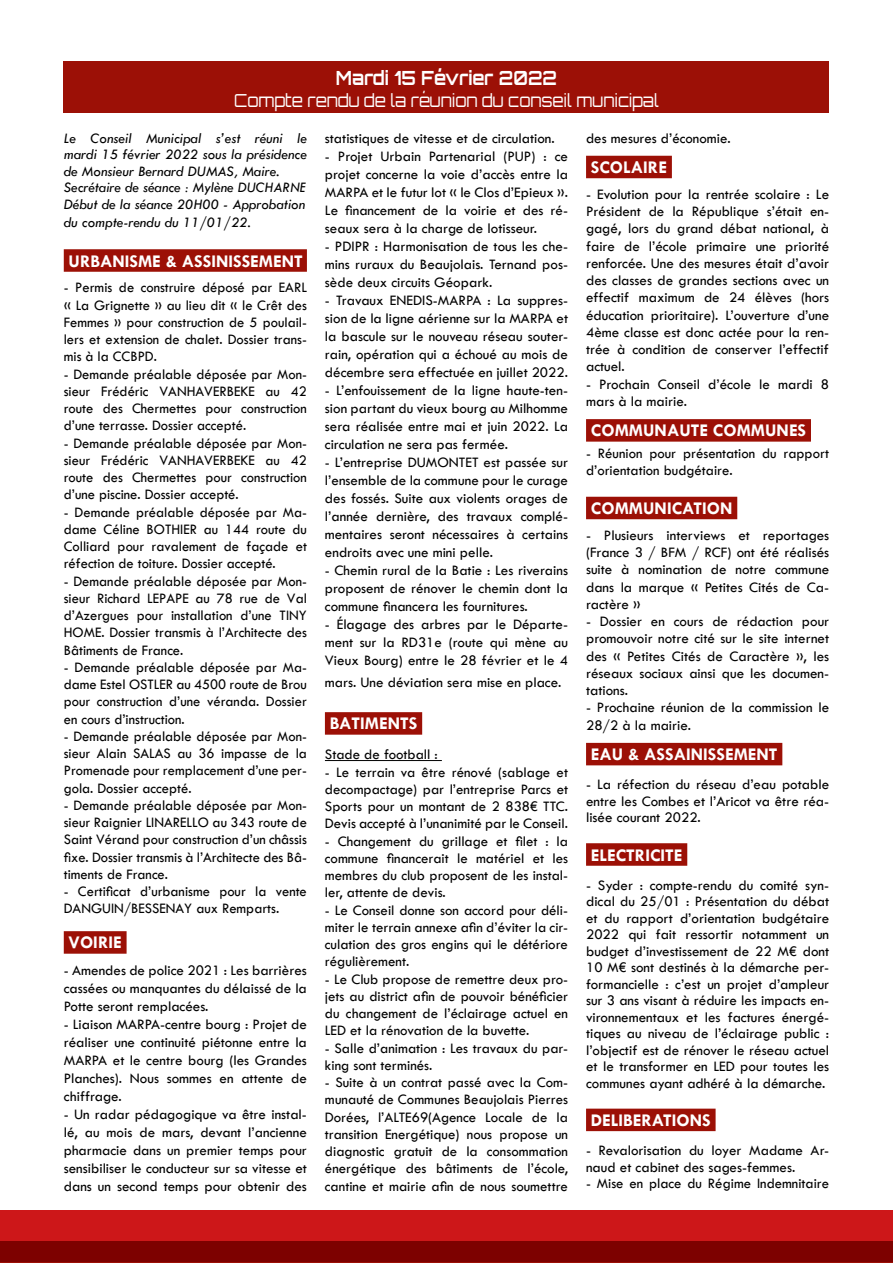
<style>
.page{position:relative;width:893px;height:1263px;background:#fff}
.page>*{position:absolute;margin:0;border:0;box-sizing:border-box;transform-origin:0 0}
.t1{font:700 19.5px "Orbitron";color:#fff;scale:.9 1}
.t2{font:700 18px "Tw Cen";color:#fff}
.t3{font:18px "Orbitron";color:#fff;scale:.9 1}
.t4{font:15px/17.2px "Tw Cen";color:#000;text-align:justify}
.t5{font:italic 15px/16.5px "Tw Cen";color:#000}
</style>
<div class="page">
<div style="left:0;top:1211px;width:893px;height:51px;background:#cd1719"></div>
<div style="left:0;top:1241px;width:893px;height:22px;background:#7d0100"></div>
<div style="left:64px;top:62px;width:765px;height:51px;background:#9c1006"></div>
<div style="left:64px;top:249px;width:243px;height:23px;background:#9c1006"></div>
<div style="left:64px;top:931px;width:63px;height:23px;background:#9c1006"></div>
<div style="left:325px;top:712px;width:97px;height:23px;background:#9c1006"></div>
<hr style="left:325px;top:760px;width:117px;height:1px;background:#000">
<div style="left:586px;top:156px;width:86px;height:22px;background:#9c1006"></div>
<div style="left:586px;top:419px;width:225px;height:23px;background:#9c1006"></div>
<div style="left:586px;top:497px;width:151px;height:22px;background:#9c1006"></div>
<div style="left:586px;top:743px;width:196px;height:22px;background:#9c1006"></div>
<div style="left:586px;top:843px;width:101px;height:23px;background:#9c1006"></div>
<div style="left:586px;top:1108px;width:130px;height:23px;background:#9c1006"></div>
<h1 class="t1" style="left:336px;top:66px;width:247px">Mardi 15 Février 2022</h1>
<p class="t3" style="left:234px;top:88px;width:474px">Compte rendu de la réunion du conseil municipal</p>
<p class="t5" style="left:64px;top:130px;width:245px">Le Conseil Municipal s’est réuni le mardi 15 février 2022 sous la présidence de Monsieur Bernard DUMAS, Maire.<br>Secrétaire de séance : Mylène DUCHARNE Début de la séance 20H00 - Approbation</p>
<p class="t5" style="left:64px;top:214px;width:189px">du compte-rendu du 11/01/22.</p>
<p class="t2" style="left:69px;top:250px;width:236px">URBANISME &amp; ASSINISSEMENT</p>
<p class="t4" style="left:64px;top:279px;width:245px">- Permis de construire déposé par EARL « La Grignette » au lieu dit « le Crêt des Femmes » pour construction de 5 poulail&shy;lers et extension de chalet. Dossier trans&shy;mis à la CCBPD.</p>
<p class="t4" style="left:64px;top:365px;width:245px">- Demande préalable déposée par Mon&shy;sieur Frédéric VANHAVERBEKE au 42 route des Chermettes pour construction d’une terrasse. Dossier accepté.</p>
<p class="t4" style="left:64px;top:434px;width:245px">- Demande préalable déposée par Mon&shy;sieur Frédéric VANHAVERBEKE au 42 route des Chermettes pour construction d’une piscine. Dossier accepté.</p>
<p class="t4" style="left:64px;top:503px;width:245px">- Demande préalable déposée par Ma&shy;dame Céline BOTHIER au 144 route du Colliard pour ravalement de façade et réfection de toiture. Dossier accepté.</p>
<p class="t4" style="left:64px;top:572px;width:245px">- Demande préalable déposée par Mon&shy;sieur Richard LEPAPE au 78 rue de Val d’Azergues pour installation d’une TINY HOME. Dossier transmis à l’Architecte des Bâtiments de France.</p>
<p class="t4" style="left:64px;top:658px;width:245px">- Demande préalable déposée par Ma&shy;dame Estel OSTLER au 4500 route de Brou pour construction d’une véranda. Dossier en cours d’instruction.</p>
<p class="t4" style="left:64px;top:727px;width:245px">- Demande préalable déposée par Mon&shy;sieur Alain SALAS au 36 impasse de la Promenade pour remplacement d’une per&shy;gola. Dossier accepté.</p>
<p class="t4" style="left:64px;top:796px;width:245px">- Demande préalable déposée par Mon&shy;sieur Raignier LINARELLO au 343 route de Saint Vérand pour construction d’un châssis fixe. Dossier transmis à l’Architecte des Bâ&shy;timents de France.</p>
<p class="t4" style="left:64px;top:883px;width:245px">- Certificat d’urbanisme pour la vente<br>DANGUIN/BESSENAY aux Remparts.</p>
<p class="t2" style="left:69px;top:932px;width:55px">VOIRIE</p>
<p class="t4" style="left:64px;top:961px;width:245px;line-height:18px">- Amendes de police 2021 : Les barrières cassées ou manquantes du délaissé de la Potte seront remplacées.</p>
<p class="t4" style="left:64px;top:1015px;width:245px;line-height:18px">- Liaison MARPA-centre bourg : Projet de réaliser une continuité piétonne entre la MARPA et le centre bourg (les Grandes Planches). Nous sommes en attente de chiffrage.</p>
<p class="t4" style="left:64px;top:1105px;width:245px;line-height:18px">- Un radar pédagogique va être instal&shy;lé, au mois de mars, devant l’ancienne pharmacie dans un premier temps pour sensibiliser le conducteur sur sa vitesse et dans un second temps pour obtenir des</p>
<p class="t4" style="left:325px;top:129px;width:231px">statistiques de vitesse et de circulation.</p>
<p class="t4" style="left:325px;top:147px;width:245px;line-height:18px">- Projet Urbain Partenarial (PUP) : ce projet concerne la voie d’accès entre la MARPA et le futur lot « le Clos d’Epieux ».<br>Le financement de la voirie et des ré&shy;seaux sera à la charge de lotisseur.</p>
<p class="t4" style="left:325px;top:237px;width:245px;line-height:18px">- PDIPR : Harmonisation de tous les che&shy;mins ruraux du Beaujolais. Ternand pos&shy;sède deux circuits Géopark.</p>
<p class="t4" style="left:325px;top:291px;width:245px;line-height:18px">- Travaux ENEDIS-MARPA : La suppres&shy;sion de la ligne aérienne sur la MARPA et la bascule sur le nouveau réseau souter&shy;rain, opération qui a échoué au mois de décembre sera effectuée en juillet 2022.</p>
<p class="t4" style="left:325px;top:381px;width:245px;line-height:18px">- L’enfouissement de la ligne haute-ten&shy;sion partant du vieux bourg au Milhomme sera réalisée entre mai et juin 2022. La circulation ne sera pas fermée.</p>
<p class="t4" style="left:325px;top:453px;width:245px;line-height:18px">- L’entreprise DUMONTET est passée sur l’ensemble de la commune pour le curage des fossés. Suite aux violents orages de l’année dernière, des travaux complé&shy;mentaires seront nécessaires à certains endroits avec une mini pelle.</p>
<p class="t4" style="left:325px;top:561px;width:245px;line-height:18px">- Chemin rural de la Batie : Les riverains proposent de rénover le chemin dont la commune financera les fournitures.</p>
<p class="t4" style="left:325px;top:615px;width:245px;line-height:18px">- Élagage des arbres par le Départe&shy;ment sur la RD31e (route qui mène au Vieux Bourg) entre le 28 février et le 4</p>
<p class="t4" style="left:325px;top:673px;width:238px">mars. Une déviation sera mise en place.</p>
<p class="t2" style="left:330px;top:713px;width:89px">BATIMENTS</p>
<p class="t4" style="left:325px;top:746px;width:114px">Stade de football :</p>
<p class="t4" style="left:325px;top:763px;width:245px">- Le terrain va être rénové (sablage et decompactage) par l’entreprise Parcs et Sports pour un montant de 2 838€ TTC.<br>Devis accepté à l’unanimité par le Conseil.</p>
<p class="t4" style="left:325px;top:832px;width:245px">- Changement du grillage et filet : la commune financerait le matériel et les membres du club proposent de les instal&shy;ler, attente de devis.</p>
<p class="t4" style="left:325px;top:901px;width:245px">- Le Conseil donne son accord pour déli&shy;miter le terrain annexe afin d’éviter la cir&shy;culation des gros engins qui le détériore régulièrement.</p>
<p class="t4" style="left:325px;top:970px;width:245px">- Le Club propose de remettre deux pro&shy;jets au district afin de pouvoir bénéficier du changement de l’éclairage actuel en LED et la rénovation de la buvette.</p>
<p class="t4" style="left:325px;top:1039px;width:245px">- Salle d’animation : Les travaux du par&shy;king sont terminés.</p>
<p class="t4" style="left:325px;top:1074px;width:245px">- Suite à un contrat passé avec la Com&shy;munauté de Communes Beaujolais Pierres Dorées, l’ALTE69(Agence Locale de la transition Energétique) nous propose un diagnostic gratuit de la consommation énergétique des bâtiments de l’école, cantine et mairie afin de nous soumettre</p>
<p class="t4" style="left:586px;top:129px;width:146px">des mesures d’économie.</p>
<p class="t2" style="left:591px;top:156px;width:78px">SCOLAIRE</p>
<p class="t4" style="left:586px;top:185px;width:245px">- Evolution pour la rentrée scolaire : Le Président de la République s’était en&shy;gagé, lors du grand débat national, à faire de l’école primaire une priorité renforcée. Une des mesures était d’avoir des classes de grandes sections avec un effectif maximum de 24 élèves (hors éducation prioritaire). L’ouverture d’une 4ème classe est donc actée pour la ren&shy;trée à condition de conserver l’effectif actuel.</p>
<p class="t4" style="left:586px;top:375px;width:245px">- Prochain Conseil d’école le mardi 8 mars à la mairie.</p>
<p class="t2" style="left:591px;top:420px;width:217px">COMMUNAUTE COMMUNES</p>
<p class="t4" style="left:586px;top:444px;width:245px">- Réunion pour présentation du rapport d’orientation budgétaire.</p>
<p class="t2" style="left:591px;top:497px;width:143px">COMMUNICATION</p>
<p class="t4" style="left:586px;top:526px;width:245px">- Plusieurs interviews et reportages (France 3 / BFM / RCF) ont été réalisés suite à nomination de notre commune dans la marque « Petites Cités de Ca&shy;ractère »</p>
<p class="t4" style="left:586px;top:613px;width:245px">- Dossier en cours de rédaction pour promouvoir notre cité sur le site internet des « Petites Cités de Caractère », les réseaux sociaux ainsi que les documen&shy;tations.</p>
<p class="t4" style="left:586px;top:699px;width:245px">- Prochaine réunion de la commission le<br>28/2 à la mairie.</p>
<p class="t2" style="left:591px;top:744px;width:188px">EAU &amp; ASSAINISSEMENT</p>
<p class="t4" style="left:586px;top:776px;width:245px;line-height:16.5px">- La réfection du réseau d’eau potable entre les Combes et l’Aricot va être réa&shy;lisée courant 2022.</p>
<p class="t2" style="left:591px;top:844px;width:93px">ELECTRICITE</p>
<p class="t4" style="left:586px;top:877px;width:245px;line-height:16.5px">- Syder : compte-rendu du comité syn&shy;dical du 25/01 : Présentation du débat et du rapport d’orientation budgétaire 2022 qui fait ressortir notamment un budget d’investissement de 22 M€ dont 10 M€ sont destinés à la démarche per&shy;formancielle : c’est un projet d’ampleur sur 3 ans visant à réduire les impacts en&shy;vironnementaux et les factures énergé&shy;tiques au niveau de l’éclairage public : l’objectif est de rénover le réseau actuel et le transformer en LED pour toutes les communes ayant adhéré à la démarche.</p>
<p class="t2" style="left:591px;top:1109px;width:121px">DELIBERATIONS</p>
<p class="t4" style="left:586px;top:1142px;width:245px;line-height:16.5px">- Revalorisation du loyer Madame Ar&shy;naud et cabinet des sages-femmes.</p>
<p class="t4" style="left:586px;top:1175px;width:245px">- Mise en place du Régime Indemnitaire</p>
</div>
